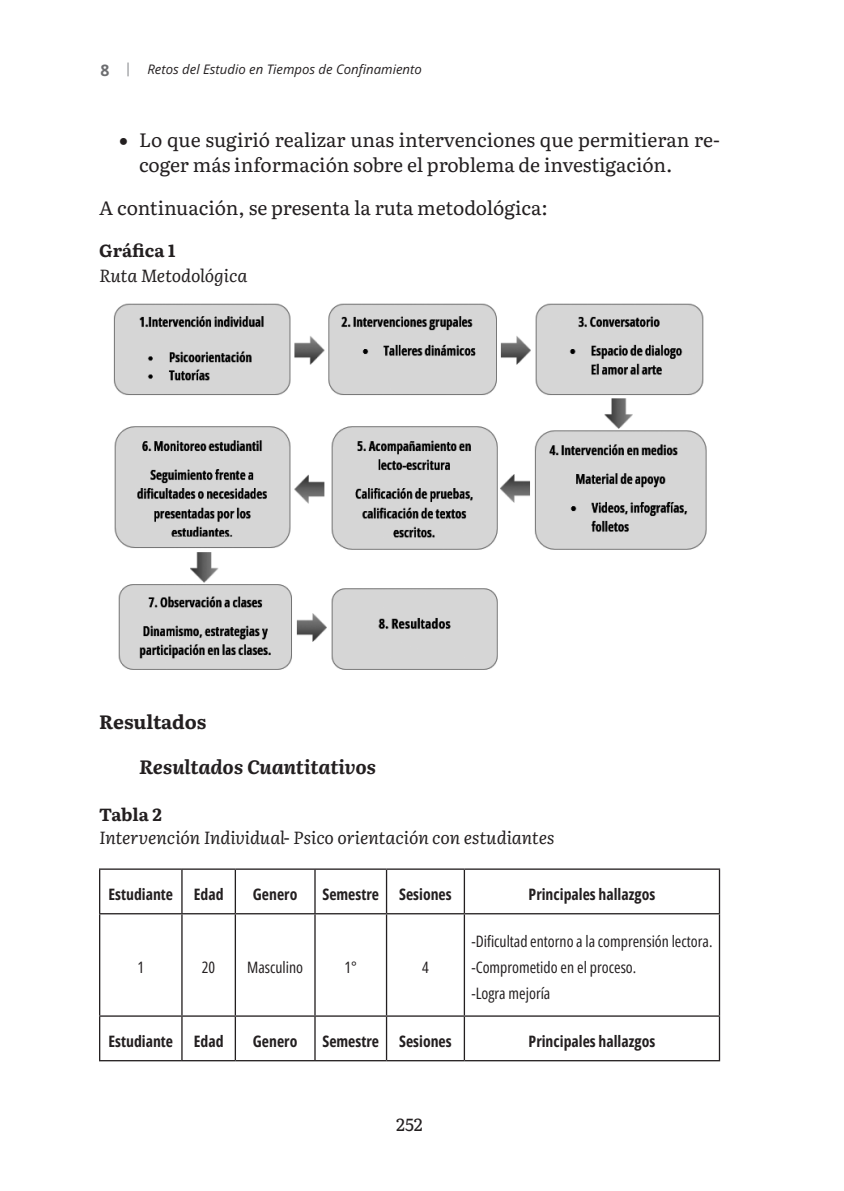
<style>
.page{position:relative;width:844px;height:1191px;background:#fff}
.page>*{position:absolute;margin:0;border:0;box-sizing:border-box;transform-origin:0 0}
.t1{font:19.25px/25.4px "Literata 18 pt";letter-spacing:-.005em;color:#231f20}
.Heading_3{font:italic 700 19.25px "Literata 18 pt";letter-spacing:-.01em;color:#231f20}
.Heading_2{font:700 19.25px "Literata 18 pt";letter-spacing:-.005em;color:#231f20}
.t2{font:italic 17.5px "Literata 18 pt";color:#231f20}
.t3{font:700 17.5px "Literata 18 pt";letter-spacing:-.005em;color:#231f20}
.t4{font:17.5px "Literata";color:#231f20}
.t5{font:700 15.75px "Open Sans Condensed";color:#231f20}
.t6{font:15.75px "Open Sans Condensed";color:#231f20}
.t7{font:700 15.75px "Open Sans";color:#6c6d70}
.t8{font:italic 13.12px "Open Sans";color:#231f20}
</style>
<div class="page">
<svg style="left:127px;top:63px;width:1px;height:13px"></svg>
<img style="left:113px;top:303px;width:594px;height:367px">
<hr style="left:99px;top:868px;width:83px;height:1px;background:#231f20">
<hr style="left:99px;top:869px;width:1px;height:44px;background:#231f20">
<hr style="left:182px;top:868px;width:53px;height:1px;background:#231f20">
<hr style="left:181px;top:869px;width:1px;height:44px;background:#231f20">
<hr style="left:235px;top:868px;width:80px;height:1px;background:#231f20">
<hr style="left:235px;top:869px;width:1px;height:44px;background:#231f20">
<hr style="left:315px;top:868px;width:71px;height:1px;background:#231f20">
<hr style="left:314px;top:869px;width:1px;height:44px;background:#231f20">
<hr style="left:386px;top:868px;width:78px;height:1px;background:#231f20">
<hr style="left:386px;top:869px;width:1px;height:44px;background:#231f20">
<hr style="left:464px;top:868px;width:256px;height:1px;background:#231f20">
<hr style="left:463px;top:869px;width:2px;height:44px;background:#231f20">
<hr style="left:718px;top:869px;width:2px;height:44px;background:#231f20">
<hr style="left:99px;top:913px;width:83px;height:1px;background:#231f20">
<hr style="left:99px;top:914px;width:1px;height:101px;background:#231f20">
<hr style="left:182px;top:913px;width:53px;height:1px;background:#231f20">
<hr style="left:181px;top:914px;width:1px;height:101px;background:#231f20">
<hr style="left:235px;top:913px;width:80px;height:1px;background:#231f20">
<hr style="left:235px;top:914px;width:1px;height:101px;background:#231f20">
<hr style="left:315px;top:913px;width:71px;height:1px;background:#231f20">
<hr style="left:314px;top:914px;width:1px;height:101px;background:#231f20">
<hr style="left:386px;top:913px;width:78px;height:1px;background:#231f20">
<hr style="left:386px;top:914px;width:1px;height:101px;background:#231f20">
<hr style="left:464px;top:913px;width:256px;height:1px;background:#231f20">
<hr style="left:463px;top:914px;width:2px;height:101px;background:#231f20">
<hr style="left:718px;top:914px;width:2px;height:101px;background:#231f20">
<hr style="left:99px;top:1015px;width:83px;height:1px;background:#231f20">
<hr style="left:99px;top:1016px;width:1px;height:44px;background:#231f20">
<hr style="left:182px;top:1015px;width:53px;height:1px;background:#231f20">
<hr style="left:181px;top:1016px;width:1px;height:44px;background:#231f20">
<hr style="left:235px;top:1015px;width:80px;height:1px;background:#231f20">
<hr style="left:235px;top:1016px;width:1px;height:44px;background:#231f20">
<hr style="left:315px;top:1015px;width:71px;height:1px;background:#231f20">
<hr style="left:314px;top:1016px;width:1px;height:44px;background:#231f20">
<hr style="left:386px;top:1015px;width:78px;height:1px;background:#231f20">
<hr style="left:386px;top:1016px;width:1px;height:44px;background:#231f20">
<hr style="left:464px;top:1015px;width:256px;height:1px;background:#231f20">
<hr style="left:463px;top:1016px;width:2px;height:44px;background:#231f20">
<hr style="left:718px;top:1016px;width:2px;height:44px;background:#231f20">
<hr style="left:99px;top:1060px;width:83px;height:1px;background:#231f20">
<hr style="left:182px;top:1060px;width:53px;height:1px;background:#231f20">
<hr style="left:235px;top:1060px;width:80px;height:1px;background:#231f20">
<hr style="left:315px;top:1060px;width:71px;height:1px;background:#231f20">
<hr style="left:386px;top:1060px;width:78px;height:1px;background:#231f20">
<hr style="left:464px;top:1060px;width:256px;height:1px;background:#231f20">
<p class="t7" style="left:100px;top:59px;width:11px">8</p>
<p class="t8" style="left:147px;top:60px;width:276px">Retos del Estudio en Tiempos de Confinamiento</p>
<p class="t1" style="left:139px;top:126px;width:582px;text-indent:-20px">• Lo que sugirió realizar unas intervenciones que permitieran re&shy;coger más información sobre el problema de investigación.</p>
<p class="t1" style="left:99px;top:194px;width:450px">A continuación, se presenta la ruta metodológica:</p>
<p class="t3" style="left:99px;top:236px;width:77px">Gráfica 1</p>
<p class="t2" style="left:99px;top:262px;width:149px">Ruta Metodológica</p>
<p class="Heading_2" style="left:99px;top:705px;width:108px">Resultados</p>
<p class="Heading_3" style="left:139px;top:751px;width:239px">Resultados Cuantitativos</p>
<p class="t3" style="left:99px;top:800px;width:64px">Tabla 2</p>
<p class="t2" style="left:99px;top:824px;width:456px">Intervención Individual- Psico orientación con estudiantes</p>
<p class="t5" style="left:108px;top:882px;width:66px">Estudiante</p>
<p class="t5" style="left:194px;top:882px;width:31px">Edad</p>
<p class="t5" style="left:253px;top:882px;width:46px">Genero</p>
<p class="t5" style="left:322px;top:882px;width:58px">Semestre</p>
<p class="t5" style="left:399px;top:882px;width:54px">Sesiones</p>
<p class="t5" style="left:528px;top:882px;width:128px">Principales hallazgos</p>
<p class="t6" style="left:137px;top:957px;width:8px">1</p>
<p class="t6" style="left:202px;top:957px;width:15px">20</p>
<p class="t6" style="left:247px;top:957px;width:57px">Masculino</p>
<p class="t6" style="left:344px;top:957px;width:14px">1°</p>
<p class="t6" style="left:422px;top:957px;width:8px">4</p>
<p class="t6" style="left:471px;top:931px;width:242px">-Dificultad entorno a la comprensión lectora.</p>
<p class="t6" style="left:471px;top:957px;width:166px">-Comprometido en el proceso.</p>
<p class="t6" style="left:471px;top:982px;width:81px">-Logra mejoría</p>
<p class="t5" style="left:108px;top:1029px;width:66px">Estudiante</p>
<p class="t5" style="left:194px;top:1029px;width:31px">Edad</p>
<p class="t5" style="left:253px;top:1029px;width:46px">Genero</p>
<p class="t5" style="left:322px;top:1029px;width:58px">Semestre</p>
<p class="t5" style="left:399px;top:1029px;width:54px">Sesiones</p>
<p class="t5" style="left:528px;top:1029px;width:128px">Principales hallazgos</p>
<p class="t4" style="left:396px;top:1111px;width:28px">252</p>
</div>
